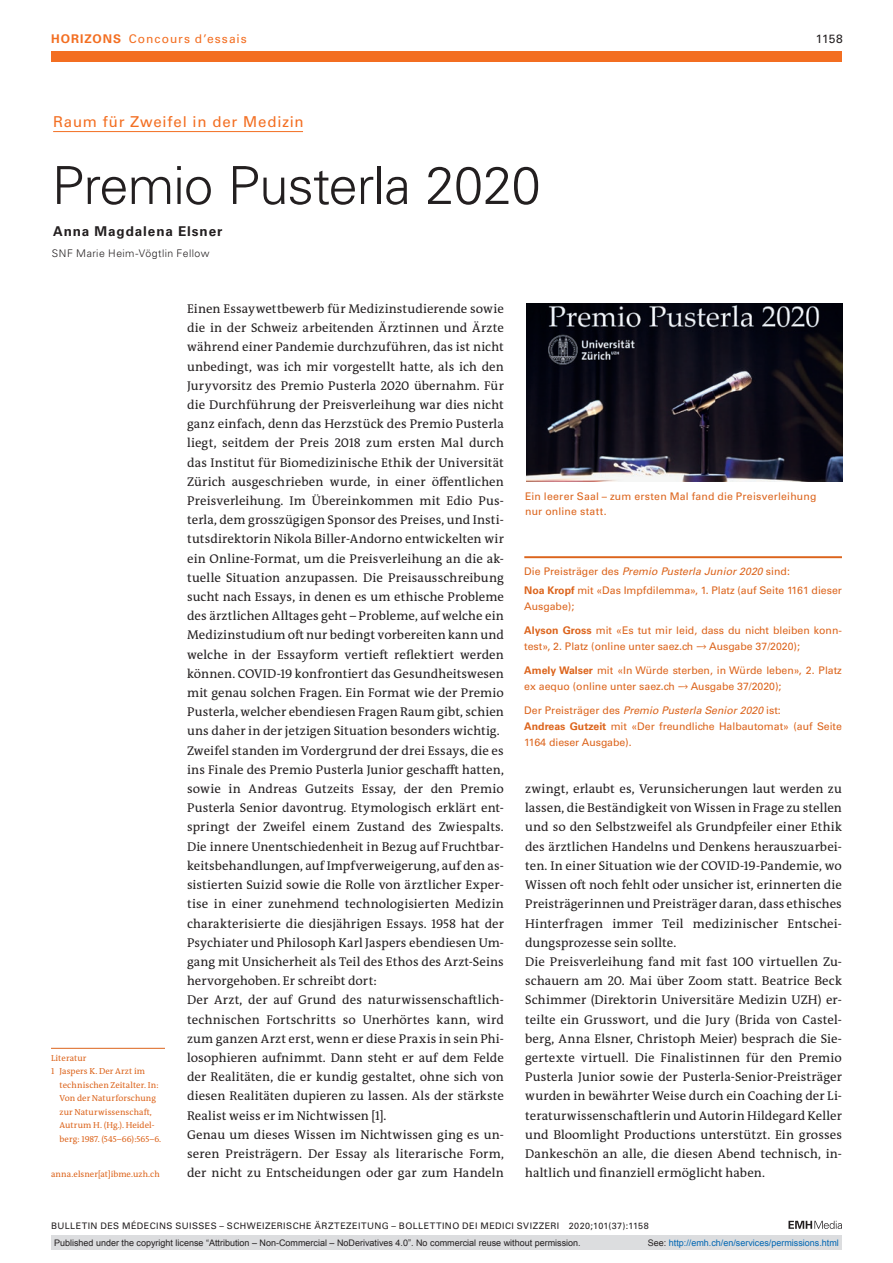
<style>
.page{position:relative;width:893px;height:1263px;background:#fff}
.page>*{position:absolute;margin:0;border:0;box-sizing:border-box;transform-origin:0 0}
.article-title{font:300 52.5px "Univers LT Std";letter-spacing:-.015em;color:#231f20}
.pre-heading{font:15px "Univers LT Std";letter-spacing:.055em;color:#f36e21}
.author-notes{font:700 13.5px "Univers LT Std";letter-spacing:.065em;color:#231f20}
.section-pn{font:12.75px/19.2px "The Antiqua B W5 Plain";letter-spacing:.005em;color:#231f20;text-align:justify}
.ressort{font:12px "Univers LT Std";letter-spacing:.09em;color:#f36e21}
.ressort-2{font:12px "Univers LT Std";color:#231f20}
.boxed-text{font:10.5px/15.8px "Univers LT Std";color:#dc641c}
.fig-caption{font:10.5px/15.8px "Univers LT Std";letter-spacing:.02em;color:#dc641c}
.boxed-text-line{font:italic 10.5px "Univers LT Std";letter-spacing:.005em;color:#dc641c}
.boxed-text-2{font:italic 10.5px "Univers LT Std";color:#dc641c}
.aff{font:300 10.5px "Univers LT Std";letter-spacing:.035em;color:#231f20}
.t1{font:9px "Arial";color:#231f20}
.fusszeile{font:9px "Univers LT Std";letter-spacing:.05em;color:#231f20}
.t2{font:9px "Arial";color:#0066b3}
.footnote{font:8.7px/13.5px "The Antiqua B W5 Plain";letter-spacing:.01em;color:#dc641c}
.footnote-line{font:8.7px "The Antiqua B W5 Plain";letter-spacing:.01em;color:#dc641c}
.s1{font-weight:700}
.s2{font-style:normal}
.s3{font-family:"The Antiqua B W5 Plain"}
.s4{color:#231f20}
</style>
<div class="page">
<svg style="left:788px;top:1221px;width:54px;height:8px"></svg>
<hr style="left:53px;top:131px;width:250px;height:1px;background:#f36e21">
<img style="left:526px;top:303px;width:316px;height:178px">
<hr style="left:524px;top:556px;width:318px;height:2px;background:#dc641c">
<hr style="left:51px;top:1048px;width:114px;height:1px;background:#dc641c">
<div style="left:51px;top:51px;width:791px;height:11px;background:#f36e21"></div>
<div style="left:51px;top:1235px;width:791px;height:15px;background:#dcdddf"></div>
<p class="ressort" style="left:51px;top:31px;width:197px"><span class="s1">HORIZONS</span> Concours d’essais</p>
<p class="ressort-2" style="left:816px;top:31px;width:28px">1158</p>
<p class="pre-heading" style="left:53px;top:113px;width:252px">Raum für Zweifel in der Medizin</p>
<p class="article-title" style="left:52px;top:154px;width:490px">Premio Pusterla 2020</p>
<p class="author-notes" style="left:53px;top:223px;width:171px">Anna Magdalena Elsner</p>
<p class="aff" style="left:52px;top:247px;width:159px">SNF Marie Heim-Vögtlin Fellow</p>
<p class="section-pn" style="left:187px;top:299px;width:318px">Einen Essaywettbewerb für Medizinstudierende sowie die in der Schweiz arbeitenden Ärztinnen und Ärzte während einer Pandemie durchzuführen, das ist nicht unbedingt, was ich mir vorgestellt hatte, als ich den Juryvorsitz des Premio Pusterla 2020 übernahm. Für die Durchführung der Preisverleihung war dies nicht ganz einfach, denn das Herzstück des Premio Pusterla liegt, seitdem der Preis 2018 zum ersten Mal durch das Institut für Biomedizinische Ethik der Universität Zürich ausgeschrieben wurde, in einer öffentlichen Preisverleihung. Im Übereinkommen mit Edio Pus&shy;terla, dem grosszügigen Sponsor des Preises, und Insti&shy;tutsdirektorin Nikola Biller-Andorno entwickelten wir ein Online-Format, um die Preisverleihung an die ak&shy;tuelle Situation anzupassen. Die Preisausschreibung sucht nach Essays, in denen es um ethische Probleme des ärztlichen Alltages geht – Probleme, auf welche ein Medizinstudium oft nur bedingt vorbereiten kann und welche in der Essayform vertieft reflektiert werden können. COVID-19 konfrontiert das Gesundheitswesen mit genau solchen Fragen. Ein Format wie der Premio Pusterla, welcher ebendiesen Fragen Raum gibt, schien uns daher in der jetzigen Situation besonders wichtig.</p>
<p class="section-pn" style="left:187px;top:741px;width:318px">Zweifel standen im Vordergrund der drei Essays, die es ins Finale des Premio Pusterla Junior geschafft hatten, sowie in Andreas Gutzeits Essay, der den Premio Pusterla Senior davontrug. Etymologisch erklärt ent&shy;springt der Zweifel einem Zustand des Zwiespalts.<br>Die innere Unentschiedenheit in Bezug auf Fruchtbar&shy;keitsbehandlungen, auf Impfverweigerung, auf den as&shy;sistierten Suizid sowie die Rolle von ärztlicher Exper&shy;tise in einer zunehmend technologisierten Medizin charakterisierte die diesjährigen Essays. 1958 hat der Psychiater und Philosoph Karl Jaspers ebendiesen Um&shy;gang mit Unsicherheit als Teil des Ethos des Arzt-Seins hervorgehoben. Er schreibt dort:</p>
<p class="section-pn" style="left:187px;top:990px;width:318px">Der Arzt, der auf Grund des naturwissenschaftlich&shy;technischen Fortschritts so Unerhörtes kann, wird zum ganzen Arzt erst, wenn er diese Praxis in sein Phi&shy;losophieren aufnimmt. Dann steht er auf dem Felde der Realitäten, die er kundig gestaltet, ohne sich von diesen Realitäten dupieren zu lassen. Als der stärkste Realist weiss er im Nichtwissen [1].</p>
<p class="section-pn" style="left:187px;top:1125px;width:318px">Genau um dieses Wissen im Nichtwissen ging es un&shy;seren Preisträgern. Der Essay als literarische Form, der nicht zu Entscheidungen oder gar zum Handeln</p>
<p class="fig-caption" style="left:525px;top:488px;width:293px">Ein leerer Saal – zum ersten Mal fand die Preisverleihung nur online statt.</p>
<p class="boxed-text-line" style="left:524px;top:565px;width:267px"><span class="s2">Die Preisträger des</span> Premio Pusterla Junior 2020 <span class="s2">sind:</span></p>
<p class="boxed-text" style="left:524px;top:583px;width:319px"><span class="s1">Noa Kropf</span> mit «Das Impfdilemma», 1. Platz (auf Seite 1161 dieser<br>Ausgabe);</p>
<p class="boxed-text" style="left:524px;top:623px;width:319px"><span class="s1">Alyson Gross</span> mit «Es tut mir leid, dass du nicht bleiben konn&shy;test», 2. Platz (online unter saez.ch <span class="s3">→</span> Ausgabe 37/2020);</p>
<p class="boxed-text" style="left:524px;top:663px;width:319px"><span class="s1">Amely Walser</span> mit «In Würde sterben, in Würde leben», 2. Platz ex aequo (online unter saez.ch <span class="s3">→</span> Ausgabe 37/2020);</p>
<p class="boxed-text-2" style="left:524px;top:704px;width:258px"><span class="s2">Der Preisträger des</span> Premio Pusterla Senior 2020 <span class="s2">ist:</span></p>
<p class="boxed-text" style="left:524px;top:718px;width:319px"><span class="s1">Andreas Gutzeit</span> mit «Der freundliche Halbautomat» (auf Seite<br>1164 dieser Ausgabe).</p>
<p class="section-pn" style="left:525px;top:779px;width:318px">zwingt, erlaubt es, Verunsicherungen laut werden zu lassen, die Beständigkeit von Wissen in Frage zu stellen und so den Selbstzweifel als Grundpfeiler einer Ethik des ärztlichen Handelns und Denkens herauszuarbei&shy;ten. In einer Situation wie der COVID-19-Pandemie, wo Wissen oft noch fehlt oder unsicher ist, erinnerten die Preisträgerinnen und Preisträger daran, dass ethisches Hinterfragen immer Teil medizinischer Entschei&shy;dungsprozesse sein sollte.</p>
<p class="section-pn" style="left:525px;top:952px;width:318px">Die Preisverleihung fand mit fast 100 virtuellen Zu&shy;schauern am 20. Mai über Zoom statt. Beatrice Beck Schimmer (Direktorin Universitäre Medizin UZH) er&shy;teilte ein Grusswort, und die Jury (Brida von Castel&shy;berg, Anna Elsner, Christoph Meier) besprach die Sie&shy;gertexte virtuell. Die Finalistinnen für den Premio Pusterla Junior sowie der Pusterla-Senior-Preisträger wurden in bewährter Weise durch ein Coaching der Li&shy;teraturwissenschaftlerin und Autorin Hildegard Keller und Bloomlight Productions unterstützt. Ein grosses Dankeschön an alle, die diesen Abend technisch, in-</p>
<p class="footnote-line" style="left:51px;top:1052px;width:37px">Literatur</p>
<p class="footnote" style="left:60px;top:1064px;width:103px;text-indent:-9px">1 Jaspers K. Der Arzt im technischen Zeitalter. In:<br>Von der Naturforschung zur Naturwissenschaft,<br>Autrum H. (Hg.). Heidel&shy;berg: 1987. (545–66):565–6.</p>
<p class="footnote" style="left:51px;top:1168px;width:110px">anna.elsner[at]ibme.uzh.ch</p>
<p class="section-pn" style="left:525px;top:1163px;width:241px">haltlich und finanziell ermöglicht haben.</p>
<p class="fusszeile" style="left:51px;top:1220px;width:599px">BULLETIN DES MÉDECINS SUISSES – SCHWEIZERISCHE ÄRZTEZEITUNG – BOLLETTINO DEI MEDICI SVIZZERI 2020;101(37):1158</p>
<p class="t1" style="left:54px;top:1237px;width:528px">Published under the copyright license “Attribution – Non-Commercial – NoDerivatives 4.0”. No commercial reuse without permission.</p>
<p class="t2" style="left:648px;top:1237px;width:193px"><span class="s4">See:</span> http://emh.ch/en/services/permissions.html</p>
</div>
